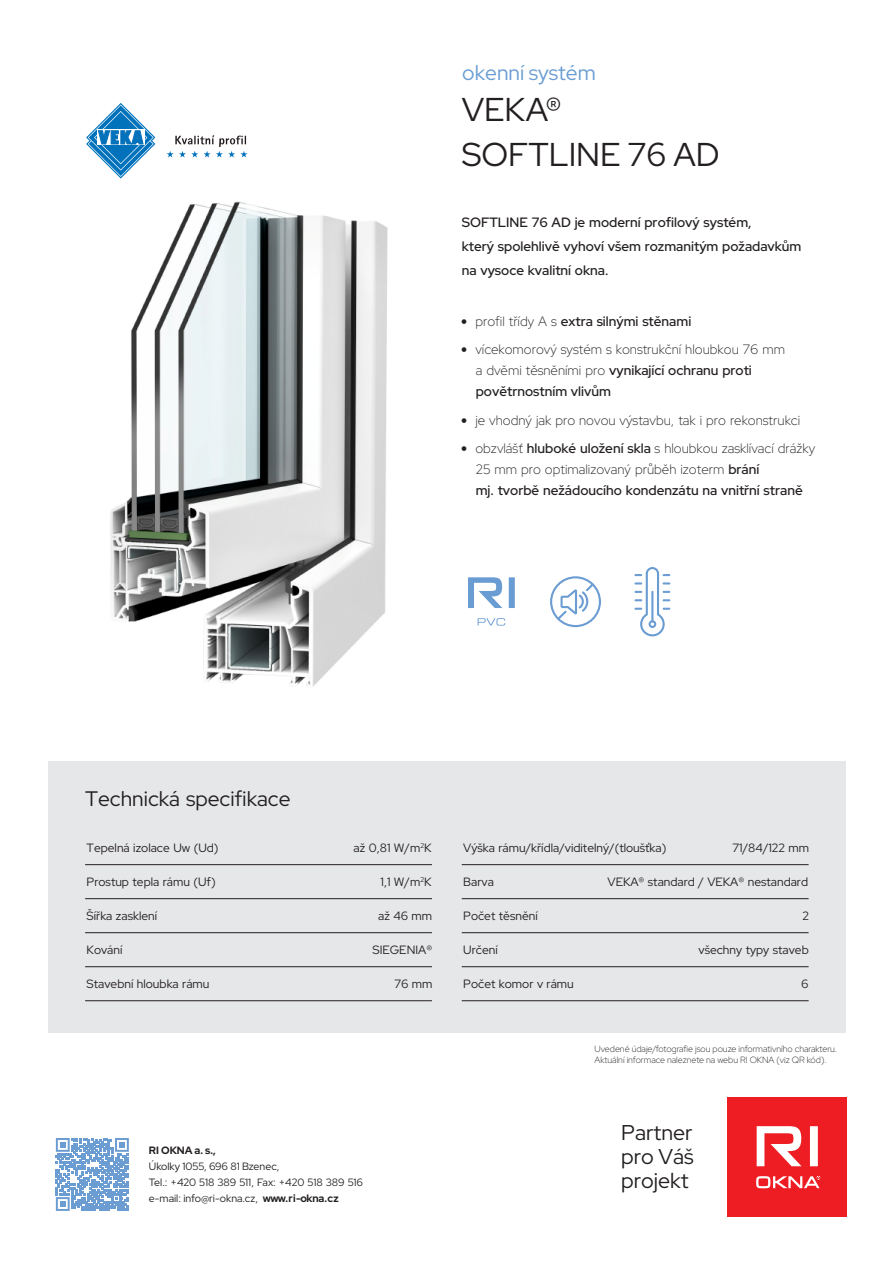
<style>
.page{position:relative;width:894px;height:1263px;background:#fff}
.page>*{position:absolute;margin:0;border:0;box-sizing:border-box;transform-origin:0 0}
.t1{font:33px/45px "Red Hat Display";color:#231f20}
.t2{font:21.45px/24px "Red Hat Display";color:#231f20;text-align:justify}
.t3{font:21px "Red Hat Display";color:#231f20}
.t4{font:21px "Red Hat Display";color:#699cd3}
.t5{font:300 13.5px/28.5px "Red Hat Display";color:#231f20}
.t6{font:600 13.5px/21px "Red Hat Display";color:#231f20}
.t7{font:500 13.5px/24px "Red Hat Display";color:#231f20}
.t8{font:12px "Red Hat Display";color:#231f20}
.t9{font:10.5px/16px "Red Hat Display";color:#231f20}
.t10{font:700 10.5px "Red Hat Display";color:#231f20}
.t11{font:300 9px/10.8px "Red Hat Display";color:#231f20}
.s1{font-weight:500}
.s2{font-weight:300}
.s3{font-weight:600}
.s4{font-weight:700}
</style>
<div class="page">
<img style="left:110px;top:178px;width:561px;height:509px">
<svg style="left:86px;top:103px;width:69px;height:75px"></svg>
<svg style="left:167px;top:135px;width:80px;height:23px"></svg>
<div style="left:48px;top:761px;width:797px;height:272px;background:#e6e7e9"></div>
<hr style="left:85px;top:864px;width:347px;height:1px;background:#231f20">
<hr style="left:461px;top:864px;width:347px;height:1px;background:#231f20">
<hr style="left:85px;top:898px;width:347px;height:1px;background:#231f20">
<hr style="left:461px;top:898px;width:347px;height:1px;background:#231f20">
<hr style="left:85px;top:932px;width:347px;height:1px;background:#231f20">
<hr style="left:461px;top:932px;width:347px;height:1px;background:#231f20">
<hr style="left:85px;top:966px;width:347px;height:1px;background:#231f20">
<hr style="left:461px;top:966px;width:347px;height:1px;background:#231f20">
<hr style="left:85px;top:1000px;width:347px;height:1px;background:#231f20">
<hr style="left:461px;top:1000px;width:347px;height:1px;background:#231f20">
<svg style="left:550px;top:576px;width:50px;height:51px"></svg>
<svg style="left:634px;top:567px;width:36px;height:69px"></svg>
<hr style="left:651px;top:591px;width:2px;height:31px;background:#6b9cd2">
<svg style="left:468px;top:577px;width:46px;height:49px"></svg>
<div style="left:727px;top:1097px;width:119px;height:120px;background:#ee1d23"></div>
<svg style="left:756px;top:1126px;width:63px;height:62px"></svg>
<svg style="left:56px;top:1138px;width:73px;height:73px"></svg>
<svg style="left:461px;top:319px;width:5px;height:5px"></svg>
<svg style="left:461px;top:347px;width:5px;height:5px"></svg>
<svg style="left:461px;top:418px;width:5px;height:5px"></svg>
<svg style="left:461px;top:446px;width:5px;height:5px"></svg>
<h3 class="t4" style="left:462px;top:59px;width:135px">okenní systém</h3>
<h1 class="t1" style="left:461px;top:87px;width:259px">VEKA®<br>SOFTLINE 76 AD</h1>
<p class="t7" style="left:461px;top:210px;width:341px">SOFTLINE 76 AD je moderní profilový systém,<br>který spolehlivě vyhoví všem rozmanitým požadavkům na vysoce kvalitní okna.</p>
<h3 class="t3" style="left:85px;top:785px;width:207px">Technická specifikace</h3>
<p class="t5" style="left:475px;top:306px;width:311px">profil třídy A s <span class="s1">extra silnými stěnami<br></span>vícekomorový systém s konstrukční hloubkou 76 mm</p>
<p class="t6" style="left:475px;top:360px;width:277px"><span class="s2">a dvěmi těsněními pro</span> vynikající ochranu proti povětrnostním vlivům</p>
<p class="t5" style="left:475px;top:405px;width:341px">je vhodný jak pro novou výstavbu, tak i pro rekonstrukci obzvlášť <span class="s3">hluboké uložení skla</span> s hloubkou zasklívací drážky</p>
<p class="t6" style="left:475px;top:459px;width:328px"><span class="s2">25 mm pro optimalizovaný průběh izoterm</span> brání<br>mj. tvorbě nežádoucího kondenzátu na vnitřní straně</p>
<p class="t8" style="left:87px;top:840px;width:133px">Tepelná izolace Uw (Ud)</p>
<p class="t8" style="left:353px;top:840px;width:79px">až 0,81 W/m<sup>2</sup>K</p>
<p class="t8" style="left:463px;top:840px;width:204px">Výška rámu/křídla/viditelný/(tloušťka)</p>
<p class="t8" style="left:732px;top:840px;width:78px">71/84/122 mm</p>
<p class="t8" style="left:87px;top:874px;width:131px">Prostup tepla rámu (Uf)</p>
<p class="t8" style="left:380px;top:874px;width:52px">1,1 W/m<sup>2</sup>K</p>
<p class="t8" style="left:463px;top:874px;width:32px">Barva</p>
<p class="t8" style="left:607px;top:874px;width:202px">VEKA® standard / VEKA® nestandard</p>
<p class="t8" style="left:87px;top:908px;width:72px">Šířka zasklení</p>
<p class="t8" style="left:378px;top:908px;width:55px">až 46 mm</p>
<p class="t8" style="left:463px;top:908px;width:76px">Počet těsnění</p>
<p class="t8" style="left:802px;top:908px;width:8px">2</p>
<p class="t8" style="left:87px;top:942px;width:37px">Kování</p>
<p class="t8" style="left:372px;top:942px;width:61px">SIEGENIA®</p>
<p class="t8" style="left:463px;top:942px;width:36px">Určení</p>
<p class="t8" style="left:698px;top:942px;width:112px">všechny typy staveb</p>
<p class="t8" style="left:87px;top:976px;width:124px">Stavební hloubka rámu</p>
<p class="t8" style="left:394px;top:976px;width:40px">76 mm</p>
<p class="t8" style="left:463px;top:976px;width:112px">Počet komor v rámu</p>
<p class="t8" style="left:801px;top:976px;width:9px">6</p>
<p class="t10" style="left:149px;top:1144px;width:68px">RI OKNA a. s.,</p>
<p class="t9" style="left:149px;top:1158px;width:215px">Úkolky 1055, 696 81 Bzenec,<br>Tel.: +420 518 389 511, Fax: +420 518 389 516 e-mail: info@ri-okna.cz, <span class="s4">www.ri-okna.cz</span></p>
<p class="t11" style="left:594px;top:1043px;width:244px">Uvedené údaje/fotografie jsou pouze informativního charakteru.<br>Aktuální informace naleznete na webu RI OKNA (viz QR kód).</p>
<h2 class="t2" style="left:621px;top:1120px;width:74px">Partner pro Váš projekt</h2>
</div>
